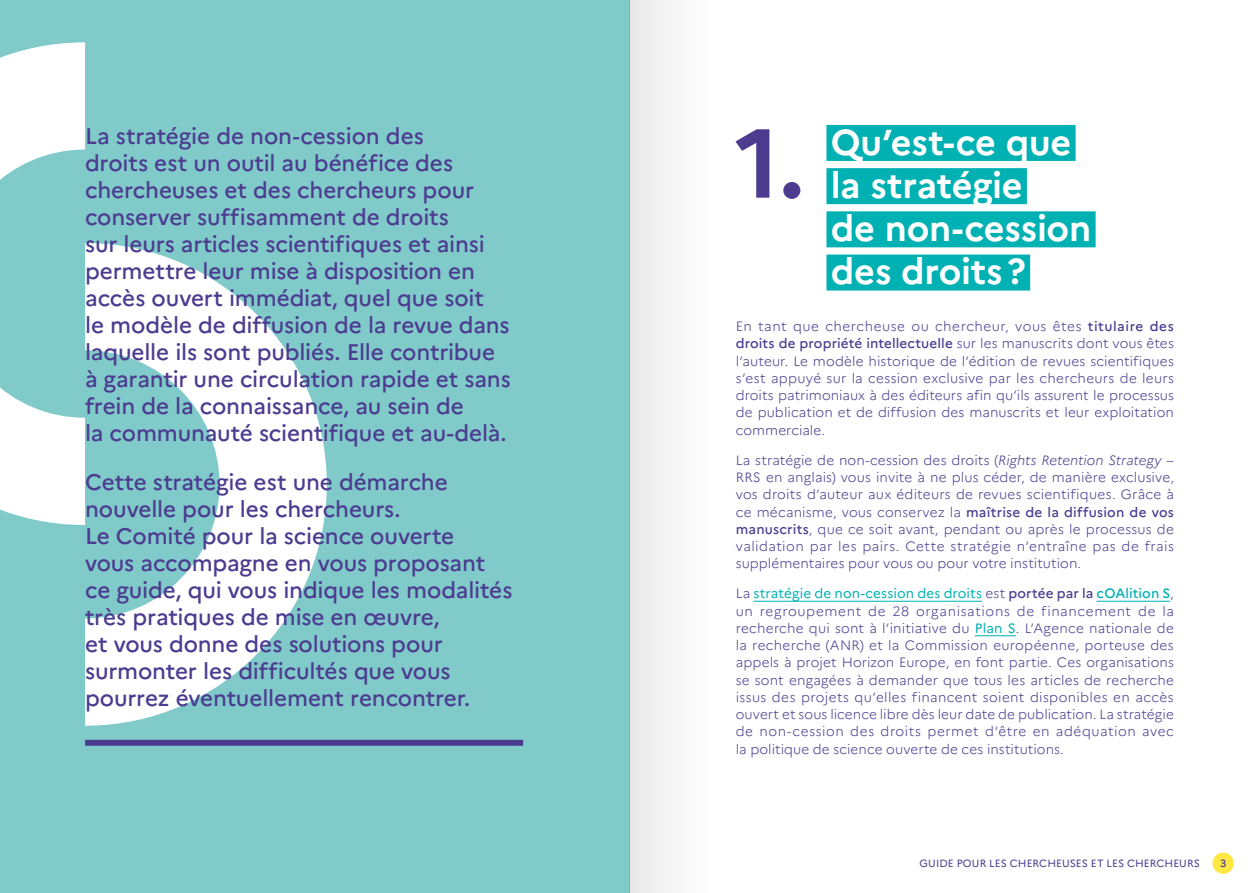
<style>
.page{position:relative;width:1259px;height:893px;background:#fff}
.page>*{position:absolute;margin:0;border:0;box-sizing:border-box;transform-origin:0 0}
.t1{font:700 97.65px "Marianne";color:#4c3c90}
.t2{font:700 36px/43.2px "Marianne";letter-spacing:-.005em;color:#fff}
.t3{font:500 22.5px/27px "Marianne";letter-spacing:-.01em;color:#4c3c90}
.t4{font:300 13.5px/17.2px "Marianne";letter-spacing:.005em;color:#4c3c90;text-align:justify}
.t5{font:10.5px "Marianne";letter-spacing:.005em;color:#4c3c90}
.t6{font:500 10.5px "Marianne";color:#4c3c90}
.s1{font-weight:500}
.s2{font-style:italic}
.s3{font-weight:400;color:#00b1b3}
.s4{font-weight:500;color:#00b1b3}
</style>
<div class="page">
<div style="left:0;top:0;width:629px;height:893px;background:#81caca"></div>
<svg style="left:0;top:42px;width:85px;height:483px"></svg>
<svg style="left:85px;top:243px;width:242px;height:483px;fill:#fff"></svg>
<div style="left:85px;top:740px;width:438px;height:6px;background:#4c3c90"></div>
<div style="left:826px;top:125px;width:249px;height:36px;background:#00b1b3"></div>
<div style="left:826px;top:168px;width:201px;height:36px;background:#00b1b3"></div>
<div style="left:826px;top:211px;width:269px;height:36px;background:#00b1b3"></div>
<div style="left:826px;top:255px;width:204px;height:36px;background:#00b1b3"></div>
<hr style="left:753px;top:601px;width:229px;height:1px;background:#00b1b3">
<hr style="left:1096px;top:601px;width:74px;height:1px;background:#00b1b3">
<hr style="left:974px;top:635px;width:42px;height:1px;background:#00b1b3">
<div style="left:1212px;top:853px;width:21px;height:21px;background:#ffe843;border-radius:50%"></div>
<div style="left:629px;top:0;width:85px;height:893px;background:#f5f5f5"></div>
<p class="t3" style="left:85px;top:123px;width:427px">La stratégie de non-cession des<br>droits est un outil au bénéfice des chercheuses et des chercheurs pour conserver suffisamment de droits<br>sur leurs articles scientifiques et ainsi permettre leur mise à disposition en accès ouvert immédiat, quel que soit<br>le modèle de diffusion de la revue dans laquelle ils sont publiés. Elle contribue à garantir une circulation rapide et sans frein de la connaissance, au sein de<br>la communauté scientifique et au-delà.</p>
<p class="t3" style="left:85px;top:468px;width:429px">Cette stratégie est une démarche nouvelle pour les chercheurs.<br>Le Comité pour la science ouverte<br>vous accompagne en vous proposant ce guide, qui vous indique les modalités très pratiques de mise en œuvre,<br>et vous donne des solutions pour surmonter les difficultés que vous pourrez éventuellement rencontrer.</p>
<h2 class="t2" style="left:830px;top:120px;width:262px">Qu’est-ce que la stratégie<br>de non-cession des droits?</h2>
<p class="t4" style="left:736px;top:318px;width:440px">En tant que chercheuse ou chercheur, vous êtes <span class="s1">titulaire des droits de propriété intellectuelle</span> sur les manuscrits dont vous êtes l’auteur. Le modèle historique de l’édition de revues scientifiques s’est appuyé sur la cession exclusive par les chercheurs de leurs droits patrimoniaux à des éditeurs afin qu’ils assurent le processus de publication et de diffusion des manuscrits et leur exploitation commerciale.</p>
<p class="t4" style="left:736px;top:451px;width:440px">La stratégie de non-cession des droits (<span class="s2">Rights Retention Strategy</span> – RRS en anglais) vous invite à ne plus céder, de manière exclusive, vos droits d’auteur aux éditeurs de revues scientifiques. Grâce à ce mécanisme, vous conservez la <span class="s1">maîtrise de la diffusion de vos manuscrits</span>, que ce soit avant, pendant ou après le processus de validation par les pairs. Cette stratégie n’entraîne pas de frais supplémentaires pour vous ou pour votre institution.</p>
<p class="t4" style="left:736px;top:585px;width:440px">La <span class="s3">stratégie de non-cession des droits</span> est <span class="s1">portée par la</span> <span class="s4">cOAlition S</span>, un regroupement de 28 organisations de financement de la recherche qui sont à l’initiative du <span class="s3">Plan S</span>. L’Agence nationale de la recherche (ANR) et la Commission européenne, porteuse des appels à projet Horizon Europe, en font partie. Ces organisations se sont engagées à demander que tous les articles de recherche issus des projets qu’elles financent soient disponibles en accès ouvert et sous licence libre dès leur date de publication. La stratégie de non-cession des droits permet d’être en adéquation avec la politique de science ouverte de ces institutions.</p>
<h1 class="t1" style="left:735px;top:103px;width:71px">1.</h1>
<p class="t5" style="left:919px;top:857px;width:282px">GUIDE POUR LES CHERCHEUSES ET LES CHERCHEURS</p>
<p class="t6" style="left:1220px;top:857px;width:8px">3</p>
</div>
